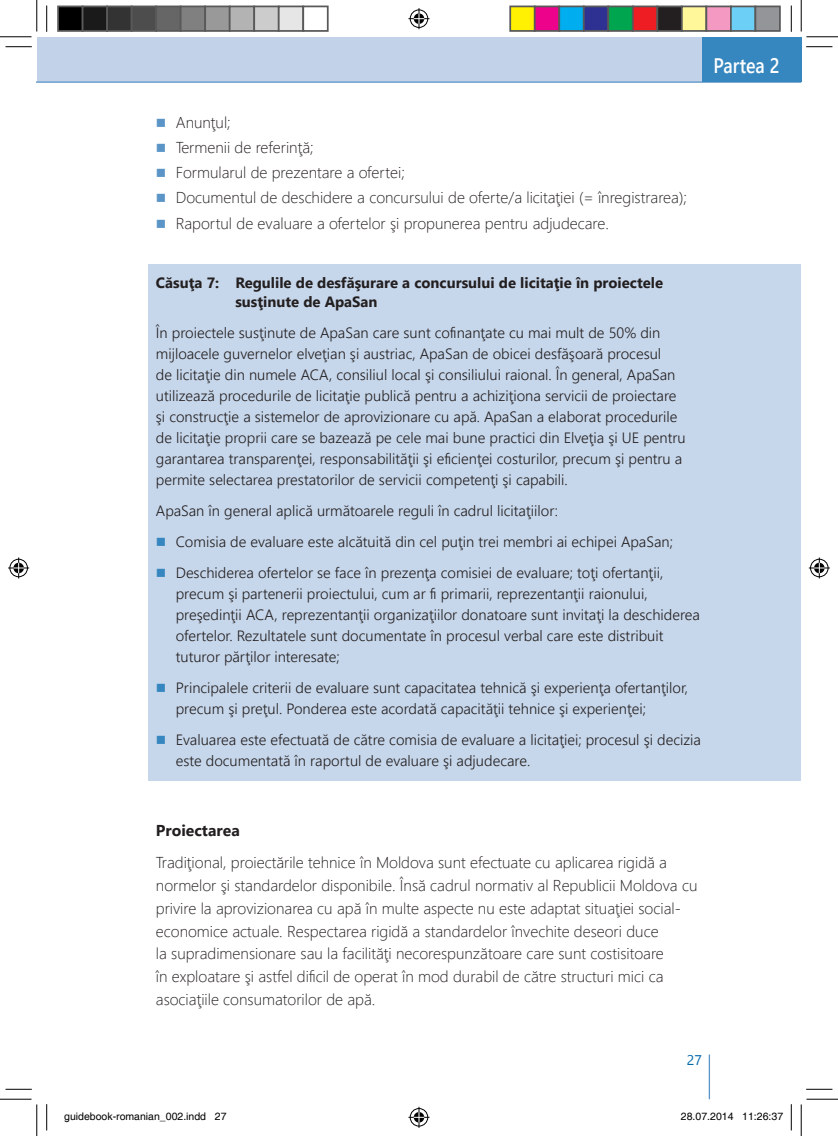
<style>
.page{position:relative;width:838px;height:1136px;background:#fff}
.page>*{position:absolute;margin:0;border:0;box-sizing:border-box;transform-origin:0 0}
.Part_No_01{font:600 21px "Segoe UI";color:#fff;scale:.85 1}
.Body_01{font:300 15.75px/22.8px "Segoe UI";color:#231f20}
.Indent_01{font:300 15.75px "Segoe UI";color:#231f20}
.Subhead_01{font:700 15.75px "Segoe UI";color:#231f20}
.Box_Indent_01{font:300 14.88px/21px "Segoe UI";color:#231f20}
.Box_Body_01{font:300 14.88px/21px "Segoe UI";color:#231f20}
.Box_Head_01{font:700 14.88px/19.2px "Segoe UI";color:#231f20}
.t1{font:14px "Segoe UI";color:#0068a9}
.t2{font:10.5px "Helvetica";color:#000}
.s1{color:#5b94c6}
.s2{color:#3687bf}
</style>
<div class="page">
<hr style="left:708px;top:1054px;width:2px;height:44px;background:#5b94c6">
<div style="left:37px;top:37px;width:764px;height:44px;background:#c2d3e9"></div>
<hr style="left:37px;top:81px;width:764px;height:2px;background:#5b94c6">
<div style="left:148px;top:265px;width:653px;height:515px;background:#c7d7eb"></div>
<div style="left:701px;top:37px;width:100px;height:44px;background:#3687bf"></div>
<svg style="left:6px;top:46px;width:26px;height:1px"></svg>
<svg style="left:806px;top:46px;width:26px;height:1px"></svg>
<svg style="left:6px;top:1088px;width:26px;height:1px"></svg>
<svg style="left:806px;top:1088px;width:26px;height:1px"></svg>
<svg style="left:46px;top:6px;width:1px;height:26px"></svg>
<svg style="left:46px;top:1104px;width:1px;height:26px"></svg>
<svg style="left:790px;top:6px;width:1px;height:26px"></svg>
<svg style="left:790px;top:1104px;width:1px;height:26px"></svg>
<hr style="left:0;top:36px;width:32px;height:1px;background:#000">
<hr style="left:806px;top:36px;width:31px;height:1px;background:#000">
<hr style="left:0;top:1098px;width:32px;height:1px;background:#000">
<hr style="left:806px;top:1098px;width:31px;height:1px;background:#000">
<hr style="left:36px;top:0;width:1px;height:31px;background:#000">
<hr style="left:36px;top:1104px;width:1px;height:31px;background:#000">
<hr style="left:800px;top:0;width:1px;height:31px;background:#000">
<hr style="left:800px;top:1104px;width:1px;height:31px;background:#000">
<svg style="left:408px;top:8px;width:21px;height:21px"></svg>
<svg style="left:408px;top:1106px;width:21px;height:21px"></svg>
<svg style="left:8px;top:557px;width:21px;height:21px"></svg>
<svg style="left:808px;top:557px;width:21px;height:21px"></svg>
<div style="left:58px;top:6px;width:25px;height:25px;background:#000"></div>
<div style="left:57px;top:6px;width:26px;height:26px;border:2px solid #595959"></div>
<div style="left:83px;top:6px;width:24px;height:25px;background:#1a1a1a"></div>
<div style="left:82px;top:6px;width:26px;height:26px;border:2px solid #595959"></div>
<div style="left:107px;top:6px;width:25px;height:25px;background:#333"></div>
<div style="left:106px;top:6px;width:26px;height:26px;border:2px solid #595959"></div>
<div style="left:132px;top:6px;width:24px;height:25px;background:#4d4d4d"></div>
<div style="left:131px;top:6px;width:26px;height:26px;border:2px solid #595959"></div>
<div style="left:156px;top:6px;width:25px;height:25px;background:#666"></div>
<div style="left:155px;top:6px;width:26px;height:26px;border:2px solid #595959"></div>
<div style="left:181px;top:6px;width:24px;height:25px;background:#808080"></div>
<div style="left:180px;top:6px;width:26px;height:26px;border:2px solid #595959"></div>
<div style="left:205px;top:6px;width:25px;height:25px;background:#999"></div>
<div style="left:204px;top:6px;width:26px;height:26px;border:2px solid #595959"></div>
<div style="left:230px;top:6px;width:24px;height:25px;background:#b3b3b3"></div>
<div style="left:229px;top:6px;width:26px;height:26px;border:2px solid #595959"></div>
<div style="left:254px;top:6px;width:25px;height:25px;background:#ccc"></div>
<div style="left:253px;top:6px;width:26px;height:26px;border:2px solid #595959"></div>
<div style="left:279px;top:6px;width:24px;height:25px;background:#e6e6e6"></div>
<div style="left:278px;top:6px;width:26px;height:26px;border:2px solid #595959"></div>
<div style="left:302px;top:6px;width:26px;height:26px;border:2px solid #595959"></div>
<div style="left:510px;top:6px;width:24px;height:25px;background:#fff101"></div>
<div style="left:509px;top:6px;width:26px;height:26px;border:2px solid #595959"></div>
<div style="left:534px;top:6px;width:25px;height:25px;background:#ed028c"></div>
<div style="left:534px;top:6px;width:26px;height:26px;border:2px solid #595959"></div>
<div style="left:559px;top:6px;width:24px;height:25px;background:#00aeef"></div>
<div style="left:558px;top:6px;width:26px;height:26px;border:2px solid #595959"></div>
<div style="left:583px;top:6px;width:25px;height:25px;background:#2e3092"></div>
<div style="left:583px;top:6px;width:26px;height:26px;border:2px solid #595959"></div>
<div style="left:608px;top:6px;width:24px;height:25px;background:#00a54f"></div>
<div style="left:607px;top:6px;width:26px;height:26px;border:2px solid #595959"></div>
<div style="left:632px;top:6px;width:25px;height:25px;background:#ee1d23"></div>
<div style="left:632px;top:6px;width:26px;height:26px;border:2px solid #595959"></div>
<div style="left:657px;top:6px;width:24px;height:25px;background:#231f20"></div>
<div style="left:656px;top:6px;width:26px;height:26px;border:2px solid #595959"></div>
<div style="left:681px;top:6px;width:25px;height:25px;background:#fff79a"></div>
<div style="left:681px;top:6px;width:26px;height:26px;border:2px solid #595959"></div>
<div style="left:706px;top:6px;width:24px;height:25px;background:#f499c2"></div>
<div style="left:705px;top:6px;width:26px;height:26px;border:2px solid #595959"></div>
<div style="left:730px;top:6px;width:25px;height:25px;background:#6bcff6"></div>
<div style="left:730px;top:6px;width:26px;height:26px;border:2px solid #595959"></div>
<div style="left:755px;top:6px;width:24px;height:25px;background:#939598"></div>
<div style="left:754px;top:6px;width:26px;height:26px;border:2px solid #595959"></div>
<p class="Indent_01" style="left:156px;top:109px;width:76px"><span class="s1">■</span> Anunţul;</p>
<p class="Indent_01" style="left:156px;top:135px;width:159px"><span class="s1">■</span> Termenii de referinţă;</p>
<p class="Indent_01" style="left:156px;top:160px;width:250px"><span class="s1">■</span> Formularul de prezentare a ofertei;</p>
<p class="Indent_01" style="left:156px;top:185px;width:532px"><span class="s1">■</span> Documentul de deschidere a concursului de oferte/a licitaţiei (= înregistrarea);</p>
<p class="Indent_01" style="left:156px;top:210px;width:454px"><span class="s1">■</span> Raportul de evaluare a ofertelor şi propunerea pentru adjudecare.</p>
<p class="Part_No_01" style="left:713px;top:49px;width:80px">Partea 2</p>
<p class="Box_Head_01" style="left:235px;top:273px;width:429px;text-indent:-79px">Căsuţa 7: Regulile de desfăşurare a concursului de licitaţie în proiectele susţinute de ApaSan</p>
<p class="Box_Body_01" style="left:156px;top:322px;width:531px">În proiectele susţinute de ApaSan care sunt cofinanţate cu mai mult de 50% din mijloacele guvernelor elveţian şi austriac, ApaSan de obicei desfăşoară procesul<br>de licitaţie din numele ACA, consiliul local şi consiliului raional. În general, ApaSan utilizează procedurile de licitaţie publică pentru a achiziţiona servicii de proiectare şi construcţie a sistemelor de aprovizionare cu apă. ApaSan a elaborat procedurile de licitaţie proprii care se bazează pe cele mai bune practici din Elveţia şi UE pentru garantarea transparenţei, responsabilităţii şi eficienţei costurilor, precum şi pentru a permite selectarea prestatorilor de servicii competenţi şi capabili.</p>
<p class="Box_Body_01" style="left:156px;top:500px;width:404px">ApaSan în general aplică următoarele reguli în cadrul licitaţiilor:</p>
<p class="Box_Indent_01" style="left:156px;top:531px;width:518px"><span class="s2">■</span> Comisia de evaluare este alcătuită din cel puţin trei membri ai echipei ApaSan;</p>
<p class="Box_Indent_01" style="left:176px;top:562px;width:525px;text-indent:-20px"><span class="s2">■</span> Deschiderea ofertelor se face în prezenţa comisiei de evaluare; toţi ofertanţii, precum şi partenerii proiectului, cum ar fi primarii, reprezentanţii raionului, preşedinţii ACA, reprezentanţii organizaţiilor donatoare sunt invitaţi la deschiderea ofertelor. Rezultatele sunt documentate în procesul verbal care este distribuit tuturor părţilor interesate;</p>
<p class="Box_Indent_01" style="left:176px;top:677px;width:514px;text-indent:-20px"><span class="s2">■</span> Principalele criterii de evaluare sunt capacitatea tehnică şi experienţa ofertanţilor, precum şi preţul. Ponderea este acordată capacităţii tehnice şi experienţei;</p>
<p class="Box_Indent_01" style="left:176px;top:728px;width:526px;text-indent:-20px"><span class="s2">■</span> Evaluarea este efectuată de către comisia de evaluare a licitaţiei; procesul şi decizia este documentată în raportul de evaluare şi adjudecare.</p>
<p class="Subhead_01" style="left:156px;top:817px;width:85px">Proiectarea</p>
<p class="Body_01" style="left:156px;top:850px;width:543px">Tradiţional, proiectările tehnice în Moldova sunt efectuate cu aplicarea rigidă a normelor şi standardelor disponibile. Însă cadrul normativ al Republicii Moldova cu privire la aprovizionarea cu apă în multe aspecte nu este adaptat situaţiei social&shy;economice actuale. Respectarea rigidă a standardelor învechite deseori duce<br>la supradimensionare sau la facilităţi necorespunzătoare care sunt costisitoare<br>în exploatare şi astfel dificil de operat în mod durabil de către structuri mici ca asociaţiile consumatorilor de apă.</p>
<p class="t1" style="left:686px;top:1048px;width:17px">27</p>
<p class="t2" style="left:64px;top:1109px;width:164px">guidebook-romanian_002.indd 27</p>
<p class="t2" style="left:681px;top:1109px;width:104px">28.07.2014 11:26:37</p>
</div>
